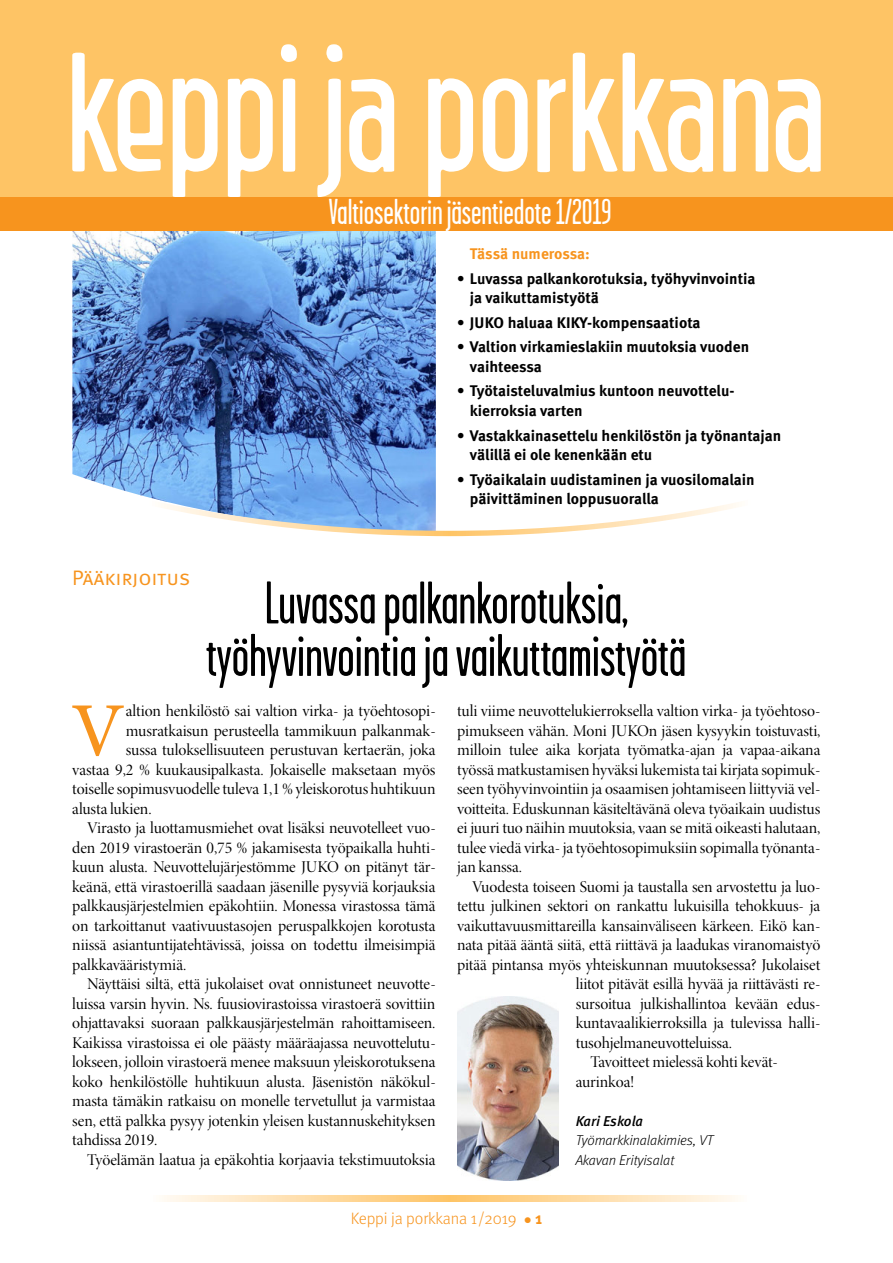
<style>
.page{position:relative;width:893px;height:1263px;background:#fff}
.page>*{position:absolute;margin:0;border:0;box-sizing:border-box;transform-origin:0 0}
.leipis_10_12_ANF3{font:500 76.5px "Minion Pro";color:#f7941e}
.ots_1{font:60px/52.5px "Garage Gothic";letter-spacing:-.005em;color:#000;text-align:center}
.leipis_11_13{font:36px "Garage Gothic";letter-spacing:-.005em;color:#fff}
.leipis_11_13-2{font:21px "Meta OT";letter-spacing:-.005em;color:#f7941e}
.leipis_11_13-3{font:16.5px/19.5px "Minion Pro Disp";letter-spacing:-.005em;color:#000;text-align:justify}
.leipis_10_12_ANF3-2{font:16.5px "Minion Pro Disp";letter-spacing:-.005em;color:#000}
.leipis_10_12_EI_SIS{font:300 16.5px "Meta OT";letter-spacing:-.01em;color:#f7941e}
.sislu_met_10_12_EI_S{font:700 15.3px/19.5px "Meta OT";color:#000}
.sislu_met_10_12_EI_S-2{font:700 15.3px "Meta OT";letter-spacing:-.005em;color:#f7941e}
.kirjoittaja_TIED{font:italic 300 14.25px "Meta OT";letter-spacing:-.005em;color:#000}
.kirjoittaja_NIMI{font:italic 500 14.25px "Meta OT";letter-spacing:-.005em;color:#000}
.s1{font-weight:700}
</style>
<div class="page">
<svg style="left:162px;top:1196px;width:576px;height:5px;background:#fedeab"></svg>
<img style="left:72px;top:231px;width:364px;height:249px">
<div style="left:0;top:0;width:893px;height:197px;background:#fec465"></div>
<svg style="left:280px;top:44px;width:17px;height:128px"></svg>
<svg style="left:317px;top:44px;width:26px;height:153px"></svg>
<svg style="left:428px;top:78px;width:45px;height:119px"></svg>
<svg style="left:483px;top:78px;width:45px;height:94px"></svg>
<svg style="left:537px;top:79px;width:29px;height:93px"></svg>
<svg style="left:723px;top:79px;width:45px;height:93px"></svg>
<svg style="left:228px;top:78px;width:45px;height:119px"></svg>
<svg style="left:173px;top:78px;width:45px;height:119px"></svg>
<svg style="left:349px;top:79px;width:45px;height:93px"></svg>
<svg style="left:573px;top:53px;width:140px;height:119px"></svg>
<svg style="left:776px;top:79px;width:45px;height:93px"></svg>
<svg style="left:72px;top:53px;width:91px;height:119px"></svg>
<div style="left:0;top:197px;width:893px;height:34px;background:#f7941e"></div>
<svg style="left:90px;top:480px;width:649px;height:56px"></svg>
<img style="left:457px;top:996px;width:102px;height:184px">
<p class="leipis_11_13" style="left:329px;top:193px;width:284px">Valtiosektorin jäsentiedote 1/2019</p>
<p class="sislu_met_10_12_EI_S-2" style="left:470px;top:244px;width:121px">Tässä numerossa:</p>
<p class="sislu_met_10_12_EI_S" style="left:470px;top:269px;width:287px;text-indent:-13px">• Luvassa palkankorotuksia, työhyvinvointia ja vaikuttamistyötä</p>
<p class="sislu_met_10_12_EI_S" style="left:457px;top:313px;width:245px">• JUKO haluaa KIKY-kompensaatiota</p>
<p class="sislu_met_10_12_EI_S" style="left:470px;top:337px;width:281px;text-indent:-13px">• Valtion virkamieslakiin muutoksia vuoden vaihteessa</p>
<p class="sislu_met_10_12_EI_S" style="left:470px;top:381px;width:266px;text-indent:-13px">• Työtaisteluvalmius kuntoon neuvottelu&shy;kierroksia varten</p>
<p class="sislu_met_10_12_EI_S" style="left:470px;top:426px;width:313px;text-indent:-13px">• Vastakkainasettelu henkilöstön ja työnantajan välillä ei ole kenenkään etu</p>
<p class="sislu_met_10_12_EI_S" style="left:470px;top:470px;width:286px;text-indent:-13px">• Työaikalain uudistaminen ja vuosilomalain päivittäminen loppusuoralla</p>
<p class="leipis_11_13-2" style="left:72px;top:565px;width:120px">Pääkirjoitus</p>
<p class="ots_1" style="left:206px;top:577px;width:482px">Luvassa palkankorotuksia, työhyvinvointia ja vaikuttamistyötä</p>
<p class="leipis_10_12_ANF3" style="left:71px;top:685px;width:55px">V</p>
<p class="leipis_10_12_ANF3-2" style="left:126px;top:701px;width:311px">altion henkilöstö sai valtion virka- ja työehtosopi-</p>
<p class="leipis_10_12_ANF3-2" style="left:126px;top:721px;width:311px">musratkaisun perusteella tammikuun palkanmak-</p>
<p class="leipis_10_12_ANF3-2" style="left:126px;top:740px;width:311px">sussa tuloksellisuuteen perustuvan kertaerän, joka</p>
<p class="leipis_10_12_ANF3-2" style="left:72px;top:760px;width:365px">vastaa 9,2 % kuukausipalkasta. Jokaiselle maksetaan myös</p>
<p class="leipis_10_12_ANF3-2" style="left:72px;top:779px;width:365px">toiselle sopimusvuodelle tuleva 1,1 % yleiskorotus huhtikuun</p>
<p class="leipis_10_12_ANF3-2" style="left:72px;top:799px;width:81px">alusta lukien.</p>
<p class="leipis_11_13-3" style="left:72px;top:819px;width:365px;text-indent:15px">Virasto ja luottamusmiehet ovat lisäksi neuvotelleet vuo&shy;den 2019 virastoerän 0,75 % jakamisesta työpaikalla huhti&shy;kuun alusta. Neuvottelujärjestömme JUKO on pitänyt tär&shy;keänä, että virastoerillä saadaan jäsenille pysyviä korjauksia palkkausjärjestelmien epäkohtiin. Monessa virastossa tämä on tarkoittanut vaativuustasojen peruspalkkojen korotusta niissä asiantuntijatehtävissä, joissa on todettu ilmeisimpiä palkkavääristymiä.</p>
<p class="leipis_11_13-3" style="left:72px;top:975px;width:365px;text-indent:15px">Näyttäisi siltä, että jukolaiset ovat onnistuneet neuvotte&shy;luissa varsin hyvin. Ns. fuusiovirastoissa virastoerä sovittiin ohjattavaksi suoraan palkkausjärjestelmän rahoittamiseen.<br>Kaikissa virastoissa ei ole päästy määräajassa neuvottelutu&shy;lokseen, jolloin virastoerä menee maksuun yleiskorotuksena koko henkilöstölle huhtikuun alusta. Jäsenistön näkökul&shy;masta tämäkin ratkaisu on monelle tervetullut ja varmistaa sen, että palkka pysyy jotenkin yleisen kustannuskehityksen tahdissa 2019.</p>
<p class="leipis_11_13-3" style="left:87px;top:1150px;width:350px">Työelämän laatua ja epäkohtia korjaavia tekstimuutoksia</p>
<p class="leipis_11_13-3" style="left:457px;top:702px;width:365px">tuli viime neuvottelukierroksella valtion virka- ja työehtoso&shy;pimukseen vähän. Moni JUKOn jäsen kysyykin toistuvasti, milloin tulee aika korjata työmatka-ajan ja vapaa-aikana työssä matkustamisen hyväksi lukemista tai kirjata sopimuk&shy;seen työhyvinvointiin ja osaamisen johtamiseen liittyviä vel&shy;voitteita. Eduskunnan käsiteltävänä oleva työaikain uudistus ei juuri tuo näihin muutoksia, vaan se mitä oikeasti halutaan, tulee viedä virka- ja työehtosopimuksiin sopimalla työnanta&shy;jan kanssa.</p>
<p class="leipis_11_13-3" style="left:472px;top:877px;width:350px">Vuodesta toiseen Suomi ja taustalla sen arvostettu ja luo-</p>
<p class="leipis_11_13-3" style="left:457px;top:897px;width:365px">tettu julkinen sektori on rankattu lukuisilla tehokkuus- ja</p>
<p class="leipis_11_13-3" style="left:457px;top:916px;width:365px">vaikuttavuusmittareilla kansainväliseen kärkeen. Eikö kan-</p>
<p class="leipis_11_13-3" style="left:457px;top:936px;width:365px">nata pitää ääntä siitä, että riittävä ja laadukas viranomaistyö</p>
<p class="leipis_11_13-3" style="left:457px;top:955px;width:365px">pitää pintansa myös yhteiskunnan muutoksessa? Jukolaiset</p>
<p class="leipis_11_13-3" style="left:576px;top:975px;width:246px">liitot pitävät esillä hyvää ja riittävästi re-</p>
<p class="leipis_11_13-3" style="left:576px;top:994px;width:246px">sursoitua julkishallintoa kevään edus-</p>
<p class="leipis_11_13-3" style="left:576px;top:1014px;width:246px">kuntavaalikierroksilla ja tulevissa halli-</p>
<p class="leipis_11_13-3" style="left:576px;top:1033px;width:158px">tusohjelmaneuvotteluissa.</p>
<p class="leipis_11_13-3" style="left:576px;top:1053px;width:202px;text-indent:15px">Tavoitteet mielessä kohti kevät&shy;aurinkoa!</p>
<p class="kirjoittaja_NIMI" style="left:576px;top:1112px;width:69px">Kari Eskola</p>
<p class="kirjoittaja_TIED" style="left:576px;top:1132px;width:139px">Työmarkkinalakimies, VT</p>
<p class="kirjoittaja_TIED" style="left:576px;top:1151px;width:100px">Akavan Erityisalat</p>
<p class="leipis_10_12_EI_SIS" style="left:351px;top:1209px;width:193px">Keppi ja porkkana 1/2019 <span class="s1">• 1</span></p>
</div>
